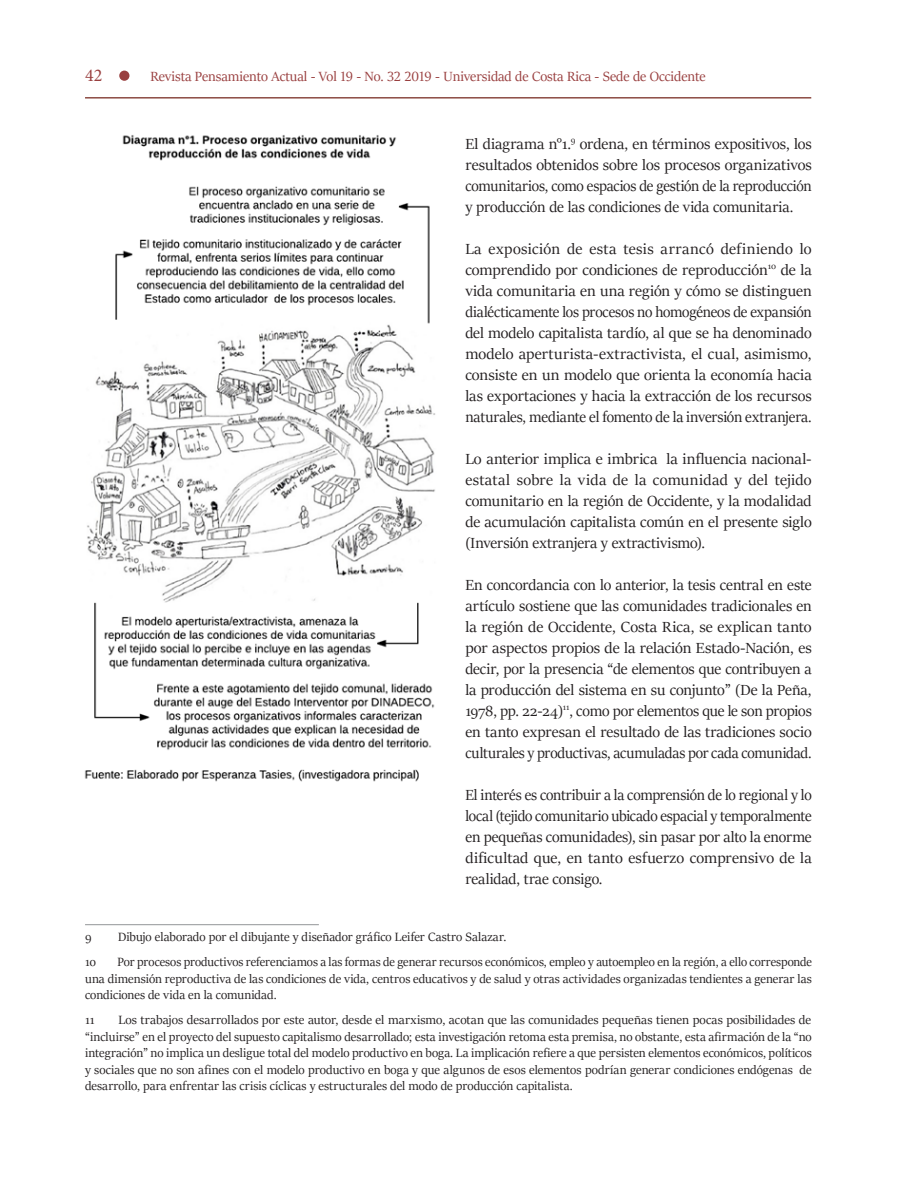
<style>
.page{position:relative;width:918px;height:1188px;background:#fff}
.page>*{position:absolute;margin:0;border:0;box-sizing:border-box;transform-origin:0 0}
.t1{font:18px "Minion Pro";color:#993f3f}
.cuerpo{font:16.5px/21px "Sitka Banner";letter-spacing:-.005em;color:#231f20;text-align:justify}
.t2{font:15px "Sitka Banner";color:#993f3f}
.pies_de_pagina{font:13.5px/16.5px "Sitka Banner";letter-spacing:.005em;color:#231f20;text-align:justify}
</style>
<div class="page">
<hr style="left:85px;top:97px;width:726px;height:2px;background:#8c4b43">
<div style="left:119px;top:71px;width:10px;height:10px;background:#993f3f;border-radius:50%"></div>
<hr style="left:85px;top:924px;width:234px;height:1px;background:#939598">
<img style="left:84px;top:135px;width:351px;height:647px">
<p class="t1" style="left:85px;top:63px;width:19px">42</p>
<p class="t2" style="left:151px;top:66px;width:557px">Revista Pensamiento Actual - Vol 19 - No. 32 2019 - Universidad de Costa Rica - Sede de Occidente</p>
<p class="cuerpo" style="left:465px;top:132px;width:348px">El diagrama n°1.<sup>9</sup> ordena, en términos expositivos, los resultados obtenidos sobre los procesos organizativos comunitarios, como espacios de gestión de la reproducción y producción de las condiciones de vida comunitaria.</p>
<p class="cuerpo" style="left:465px;top:237px;width:348px">La exposición de esta tesis arrancó definiendo lo comprendido por condiciones de reproducción<sup>10</sup> de la vida comunitaria en una región y cómo se distinguen dialécticamente los procesos no homogéneos de expansión del modelo capitalista tardío, al que se ha denominado modelo aperturista-extractivista, el cual, asimismo, consiste en un modelo que orienta la economía hacia las exportaciones y hacia la extracción de los recursos naturales, mediante el fomento de la inversión extranjera.</p>
<p class="cuerpo" style="left:465px;top:447px;width:348px">Lo anterior implica e imbrica la influencia nacional&shy;estatal sobre la vida de la comunidad y del tejido comunitario en la región de Occidente, y la modalidad de acumulación capitalista común en el presente siglo (Inversión extranjera y extractivismo).</p>
<p class="cuerpo" style="left:465px;top:573px;width:348px">En concordancia con lo anterior, la tesis central en este artículo sostiene que las comunidades tradicionales en la región de Occidente, Costa Rica, se explican tanto por aspectos propios de la relación Estado-Nación, es decir, por la presencia “de elementos que contribuyen a la producción del sistema en su conjunto” (De la Peña, 1978, pp. 22-24)<sup>11</sup>, como por elementos que le son propios en tanto expresan el resultado de las tradiciones socio culturales y productivas, acumuladas por cada comunidad.</p>
<p class="cuerpo" style="left:465px;top:783px;width:348px">El interés es contribuir a la comprensión de lo regional y lo local (tejido comunitario ubicado espacial y temporalmente en pequeñas comunidades), sin pasar por alto la enorme dificultad que, en tanto esfuerzo comprensivo de la realidad, trae consigo.</p>
<p class="pies_de_pagina" style="left:85px;top:928px;width:8px">9</p>
<p class="pies_de_pagina" style="left:118px;top:928px;width:390px">Dibujo elaborado por el dibujante y diseñador gráfico Leifer Castro Salazar.</p>
<p class="pies_de_pagina" style="left:85px;top:953px;width:13px">10</p>
<p class="pies_de_pagina" style="left:85px;top:953px;width:729px;text-indent:33px">Por procesos productivos referenciamos a las formas de generar recursos económicos, empleo y autoempleo en la región, a ello corresponde una dimensión reproductiva de las condiciones de vida, centros educativos y de salud y otras actividades organizadas tendientes a generar las condiciones de vida en la comunidad.</p>
<p class="pies_de_pagina" style="left:85px;top:1011px;width:11px">11</p>
<p class="pies_de_pagina" style="left:85px;top:1011px;width:728px;text-indent:33px">Los trabajos desarrollados por este autor, desde el marxismo, acotan que las comunidades pequeñas tienen pocas posibilidades de “incluirse” en el proyecto del supuesto capitalismo desarrollado; esta investigación retoma esta premisa, no obstante, esta afirmación de la “no integración” no implica un desligue total del modelo productivo en boga. La implicación refiere a que persisten elementos económicos, políticos y sociales que no son afines con el modelo productivo en boga y que algunos de esos elementos podrían generar condiciones endógenas de desarrollo, para enfrentar las crisis cíclicas y estructurales del modo de producción capitalista.</p>
</div>
